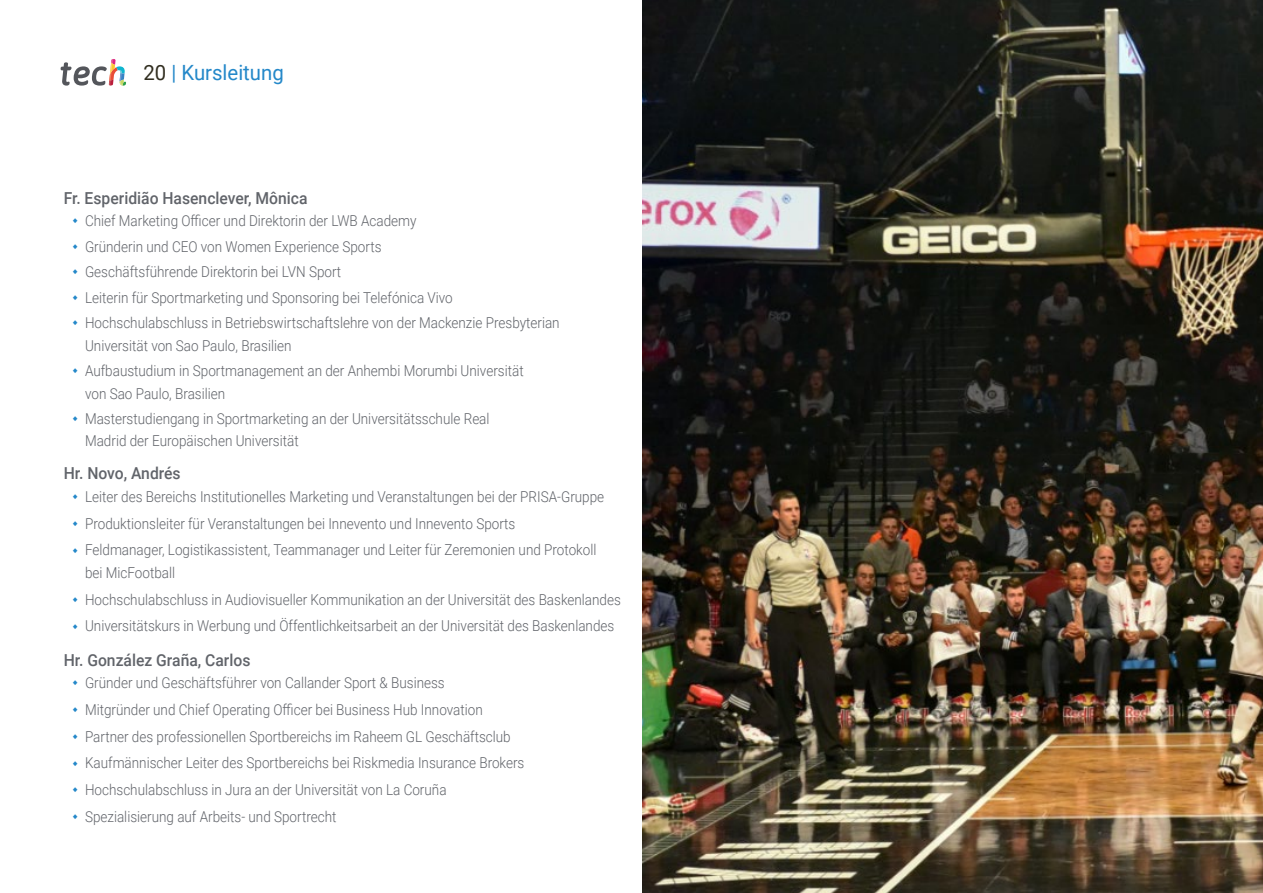
<style>
.page{position:relative;width:1263px;height:893px;background:#fff}
.page>*{position:absolute;margin:0;border:0;box-sizing:border-box;transform-origin:0 0}
.t1{font:21px "Roboto";color:#2488c9}
.t2{font:500 16.5px "Roboto";color:#61646a;scale:.95 1}
.t3{font:300 15px/26.7px "Roboto";color:#61646a;scale:.9 1}
.s1{color:#312e20}
</style>
<div class="page">
<svg style="left:61px;top:59px;width:65px;height:27px"></svg>
<img style="left:642px;top:0;width:621px;height:893px">
<h1 class="t1" style="left:144px;top:57px;width:142px"><span class="s1">20</span> | Kursleitung</h1>
<p class="t2" style="left:64px;top:186px;width:258px">Fr. Esperidião Hasenclever, Mônica</p>
<p class="t3" style="left:85px;top:207px;width:529px;line-height:25.5px">Chief Marketing Officer und Direktorin der LWB Academy<br>Gründerin und CEO von Women Experience Sports<br>Geschäftsführende Direktorin bei LVN Sport<br>Leiterin für Sportmarketing und Sponsoring bei Telefónica Vivo Hochschulabschluss in Betriebswirtschaftslehre von der Mackenzie Presbyterian</p>
<p class="t3" style="left:85px;top:332px;width:489px;line-height:25.5px">Universität von Sao Paulo, Brasilien<br>Aufbaustudium in Sportmanagement an der Anhembi Morumbi Universität</p>
<p class="t3" style="left:85px;top:380px;width:451px;line-height:25.5px">von Sao Paulo, Brasilien<br>Masterstudiengang in Sportmarketing an der Universitätsschule Real</p>
<p class="t3" style="left:85px;top:427px;width:239px">Madrid der Europäischen Universität</p>
<p class="t2" style="left:64px;top:462px;width:125px">Hr. Novo, Andrés</p>
<p class="t3" style="left:85px;top:483px;width:578px">Leiter des Bereichs Institutionelles Marketing und Veranstaltungen bei der PRISA-Gruppe<br>Produktionsleiter für Veranstaltungen bei Innevento und Innevento Sports<br>Feldmanager, Logistikassistent, Teammanager und Leiter für Zeremonien und Protokoll</p>
<p class="t3" style="left:85px;top:559px;width:597px">bei MicFootball<br>Hochschulabschluss in Audiovisueller Kommunikation an der Universität des Baskenlandes<br>Universitätskurs in Werbung und Öffentlichkeitsarbeit an der Universität des Baskenlandes</p>
<p class="t2" style="left:64px;top:648px;width:198px">Hr. González Graña, Carlos</p>
<p class="t3" style="left:85px;top:669px;width:490px">Gründer und Geschäftsführer von Callander Sport &amp; Business<br>Mitgründer und Chief Operating Officer bei Business Hub Innovation Partner des professionellen Sportbereichs im Raheem GL Geschäftsclub Kaufmännischer Leiter des Sportbereichs bei Riskmedia Insurance Brokers Hochschulabschluss in Jura an der Universität von La Coruña Spezialisierung auf Arbeits- und Sportrecht</p>
</div>
